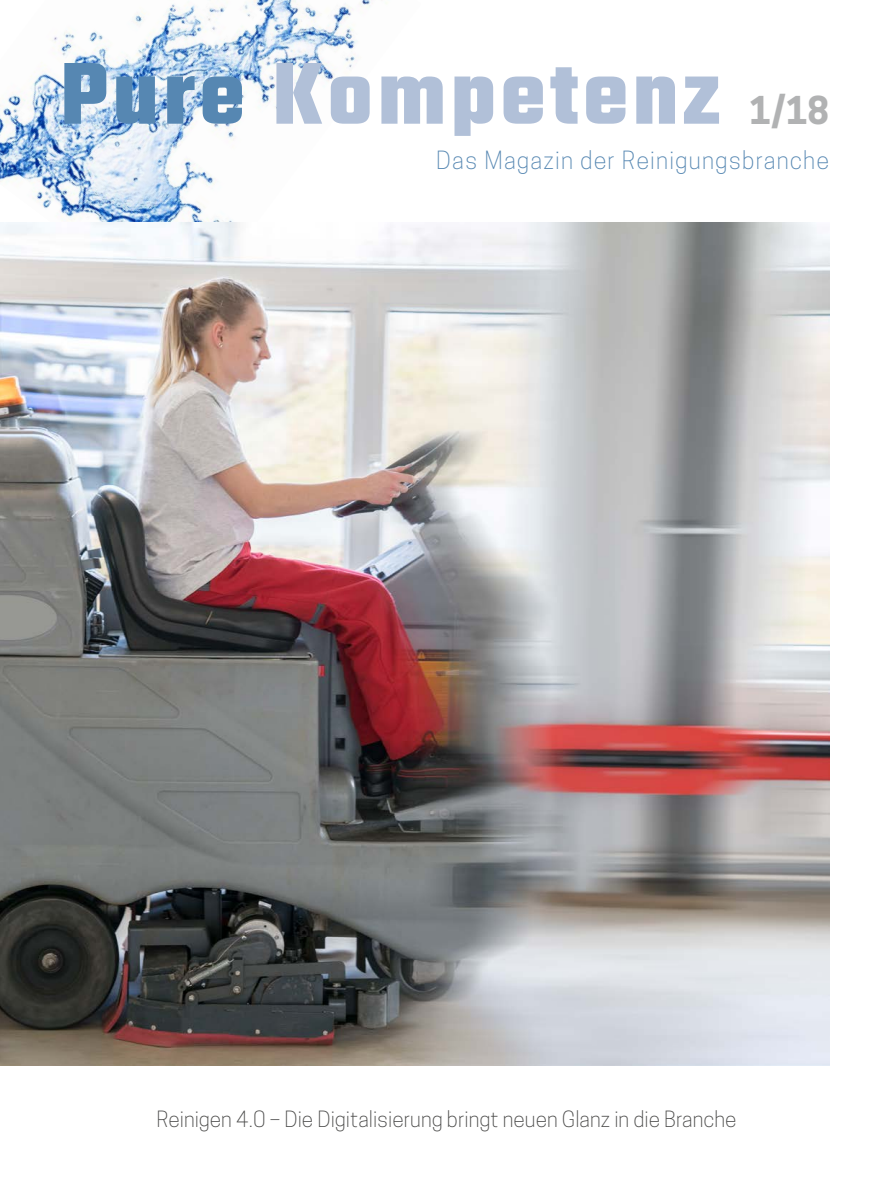
<style>
.page{position:relative;width:893px;height:1191px;background:#fff}
.page>*{position:absolute;margin:0;border:0;box-sizing:border-box;transform-origin:0 0}
.t1{font:700 94.5px "Teko";letter-spacing:.05em;color:#b1c0d8}
.t2{font:700 36px "Cooper Hewitt";color:#b1b2b3}
.t3{font:300 23.55px "Cooper Hewitt";letter-spacing:.05em;color:#5687b2}
.t4{font:300 21px "Cooper Hewitt";color:#494948}
.s1{color:#5687b2}
</style>
<div class="page">
<img style="left:0;top:0;width:387px;height:223px">
<img style="left:0;top:223px;width:829px;height:842px">
<h1 class="t1" style="left:61px;top:33px;width:661px"><span class="s1">Pure</span> Kompetenz</h1>
<h2 class="t2" style="left:749px;top:89px;width:81px">1/18</h2>
<p class="t3" style="left:436px;top:147px;width:394px">Das Magazin der Reinigungsbranche</p>
<p class="t4" style="left:157px;top:1107px;width:581px">Reinigen 4.0 – Die Digitalisierung bringt neuen Glanz in die Branche</p>
</div>
